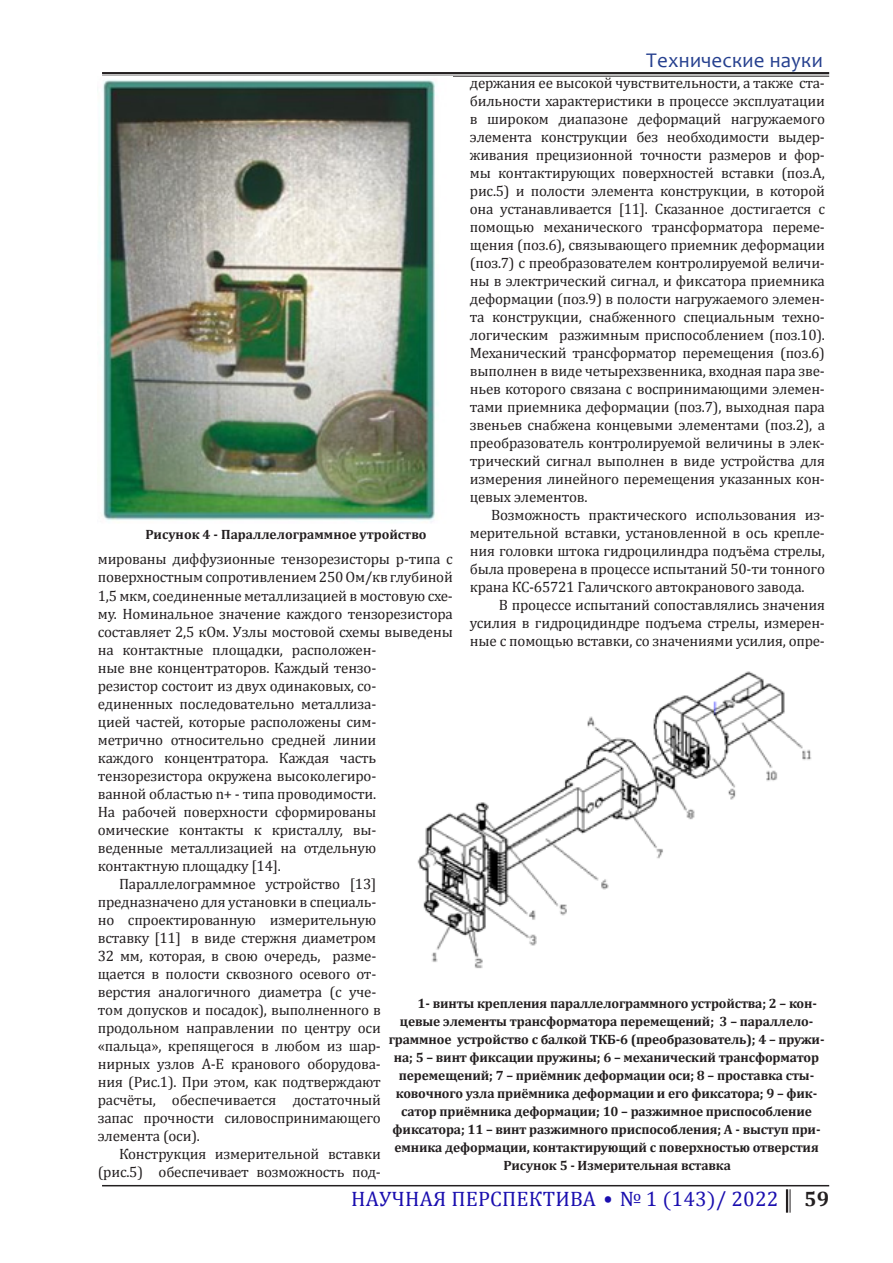
<style>
.page{position:relative;width:893px;height:1263px;background:#fff}
.page>*{position:absolute;margin:0;border:0;box-sizing:border-box;transform-origin:0 0}
.t1{font:21px "Cambria Math";letter-spacing:.01em;color:#1a0eaf}
.t2{font:21px "Candara";letter-spacing:.01em;color:#253f8e}
.t3{font:15px/18px "Cambria";letter-spacing:-.015em;color:#231f20;text-align:justify}
.List_Paragraph{font:700 13.5px "Cambria";letter-spacing:-.01em;color:#231f20}
.s1{font-family:"Candara";font-weight:700}
.s2{font-family:"Cambria";font-weight:700;color:#231f20}
</style>
<div class="page">
<hr style="left:102px;top:72px;width:727px;height:2px;background:#231f20">
<hr style="left:102px;top:76px;width:727px;height:1px;background:#231f20">
<hr style="left:102px;top:1185px;width:727px;height:1px;background:#231f20">
<svg style="left:790px;top:1189px;width:1px;height:24px"></svg>
<hr style="left:786px;top:1189px;width:2px;height:24px;background:#231f20">
<img style="left:98px;top:79px;width:338px;height:443px">
<img style="left:417px;top:671px;width:395px;height:298px">
<p class="t2" style="left:646px;top:47px;width:178px">Технические науки</p>
<p class="t3" style="left:470px;top:74px;width:357px">держания ее высокой чувствительности, а также ста&shy;бильности характеристики в процессе эксплуатации в широком диапазоне деформаций нагружаемого элемента конструкции без необходимости выдер&shy;живания прецизионной точности размеров и фор&shy;мы контактирующих поверхностей вставки (поз.А, рис.5) и полости элемента конструкции, в которой она устанавливается [11]. Сказанное достигается с помощью механического трансформатора переме&shy;щения (поз.6), связывающего приемник деформации (поз.7) с преобразователем контролируемой величи&shy;ны в электрический сигнал, и фиксатора приемника деформации (поз.9) в полости нагружаемого элемен&shy;та конструкции, снабженного специальным техно&shy;логическим разжимным приспособлением (поз.10).<br>Механический трансформатор перемещения (поз.6) выполнен в виде четырехзвенника, входная пара зве&shy;ньев которого связана с воспринимающими элемен&shy;тами приемника деформации (поз.7), выходная пара звеньев снабжена концевыми элементами (поз.2), а преобразователь контролируемой величины в элек&shy;трический сигнал выполнен в виде устройства для измерения линейного перемещения указанных кон&shy;цевых элементов.</p>
<p class="t3" style="left:470px;top:506px;width:357px;text-indent:21px">Возможность практического использования из&shy;мерительной вставки, установленной в ось крепле&shy;ния головки штока гидроцилиндра подъёма стрелы, была проверена в процессе испытаний 50-ти тонного крана КС-65721 Галичского автокранового завода.</p>
<p class="t3" style="left:470px;top:596px;width:357px;text-indent:29px">В процессе испытаний сопоставлялись значения усилия в гидроцидиндре подъема стрелы, измерен&shy;ные с помощью вставки, со значениями усилия, опре-</p>
<p class="List_Paragraph" style="left:145px;top:525px;width:283px">Рисунок 4 - Параллелограммное утройство</p>
<p class="t3" style="left:98px;top:550px;width:357px;text-align:left">мированы диффузионные тензорезисторы p-типа с поверхностным сопротивлением 250 Ом/кв глубиной 1,5 мкм, соединенные металлизацией в мостовую схе&shy;му. Номинальное значение каждого тензорезистора составляет 2,5 кОм. Узлы мостовой схемы выведены на контактные площадки, расположен-<br>ные вне концентраторов. Каждый тензо-<br>резистор состоит из двух одинаковых, со&shy;единенных последовательно металлиза-<br>цией частей, которые расположены сим-<br>метрично относительно средней линии<br>каждого концентратора. Каждая часть тензорезистора окружена высоколегиро-<br>ванной областью n+ - типа проводимости.<br>На рабочей поверхности сформированы<br>омические контакты к кристаллу, вы-<br>веденные металлизацией на отдельную контактную площадку [14].</p>
<p class="t3" style="left:98px;top:874px;width:285px;text-align:left;text-indent:21px">Параллелограммное устройство [13] предназначено для установки в специаль&shy;но спроектированную измерительную вставку [11] в виде стержня диаметром 32 мм, которая, в свою очередь, разме&shy;щается в полости сквозного осевого от&shy;верстия аналогичного диаметра (с уче&shy;том допусков и посадок), выполненного в продольном направлении по центру оси «пальца», крепящегося в любом из шар&shy;нирных узлов А-Е кранового оборудова&shy;ния (Рис.1). При этом, как подтверждают расчёты, обеспечивается достаточный запас прочности силовоспринимающего элемента (оси).</p>
<p class="t3" style="left:98px;top:1144px;width:285px;text-align:right">Конструкция измерительной вставки (рис.5) обеспечивает возможность под-</p>
<p class="List_Paragraph" style="left:418px;top:993px;width:401px">1- винты крепления параллелограммного устройства; 2 – кон-</p>
<p class="List_Paragraph" style="left:400px;top:1011px;width:415px">цевые элементы трансформатора перемещений; 3 – параллело-</p>
<p class="List_Paragraph" style="left:389px;top:1029px;width:437px">граммное устройство с балкой ТКБ-6 (преобразователь); 4 – пружи-</p>
<p class="List_Paragraph" style="left:394px;top:1047px;width:427px">на; 5 – винт фиксации пружины; 6 – механический трансформатор</p>
<p class="List_Paragraph" style="left:399px;top:1065px;width:417px">перемещений; 7 – приёмник деформации оси; 8 – проставка сты-</p>
<p class="List_Paragraph" style="left:396px;top:1083px;width:423px">ковочного узла приёмника деформации и его фиксатора; 9 – фик-</p>
<p class="List_Paragraph" style="left:401px;top:1101px;width:412px">сатор приёмника деформации; 10 – разжимное приспособление</p>
<p class="List_Paragraph" style="left:393px;top:1119px;width:429px">фиксатора; 11 – винт разжимного приспособления; А - выступ при-</p>
<p class="List_Paragraph" style="left:394px;top:1137px;width:426px">емника деформации, контактирующий с поверхностью отверстия</p>
<p class="List_Paragraph" style="left:503px;top:1155px;width:229px">Рисунок 5 - Измерительная вставка</p>
<h1 class="t1" style="left:351px;top:1187px;width:480px">НАУЧНАЯ ПЕРСПЕКТИВА <span class="s1">•</span> № 1 (143)/ 2022 <span class="s2">59</span></h1>
</div>
